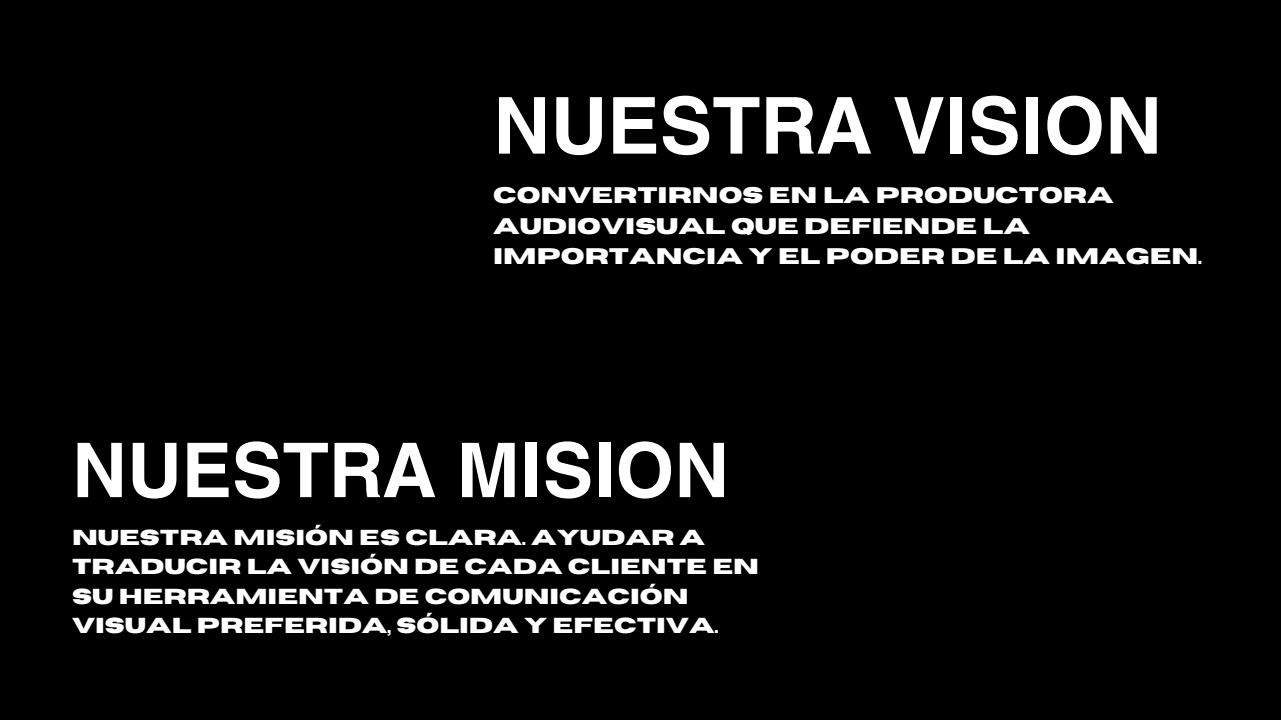
<style>
.page{position:relative;width:1281px;height:720px;background:#000}
.page>*{position:absolute;margin:0;border:0;box-sizing:border-box;transform-origin:0 0}
.t1{font:700 78.62px "Helvetica World";color:#fff}
.t2{font:700 75.62px "Helvetica World";color:#fff}
.t3{font:700 22.5px/30.5px "Horizon";color:#fff}
.t4{font:700 21.62px/29.4px "Horizon";color:#fff}
</style>
<div class="page">
<h1 class="t1" style="left:493px;top:62px;width:671px">NUESTRA VISION</h1>
<p class="t3" style="left:493px;top:181px;width:710px">CONVERTIRNOS EN LA PRODUCTORA<br>AUDIOVISUAL QUE DEFIENDE LA<br>IMPORTANCIA Y EL PODER DE LA IMAGEN.</p>
<h1 class="t2" style="left:72px;top:409px;width:659px">NUESTRA MISION</h1>
<p class="t4" style="left:72px;top:523px;width:688px">NUESTRA MISIÓN ES CLARA. AYUDAR A TRADUCIR LA VISIÓN DE CADA CLIENTE EN SU HERRAMIENTA DE COMUNICACIÓN VISUAL PREFERIDA, SÓLIDA Y EFECTIVA.</p>
</div>
